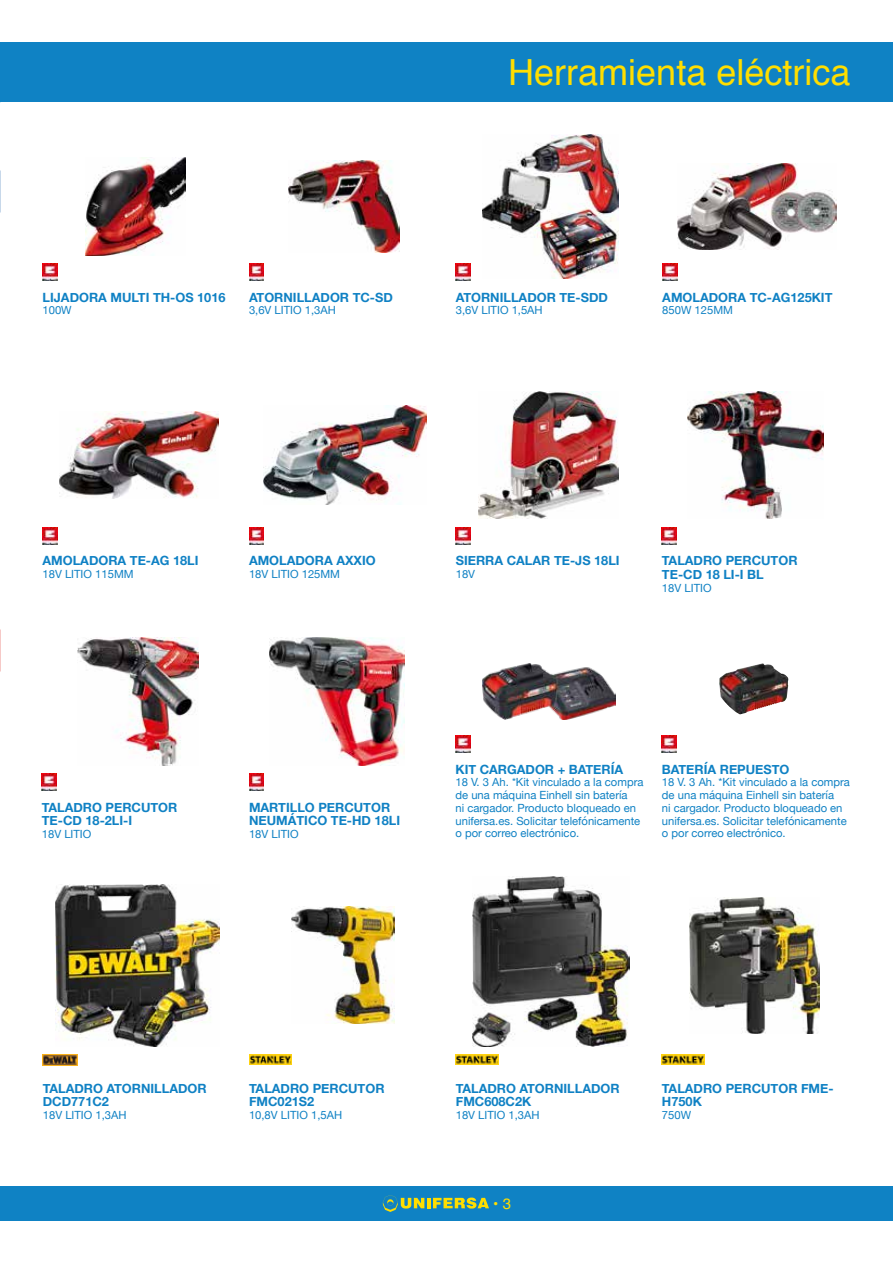
<style>
.page{position:relative;width:893px;height:1263px;background:#fff}
.page>*{position:absolute;margin:0;border:0;box-sizing:border-box;transform-origin:0 0}
.t1{font:36px "Helvetica";color:#ffde00}
.t2{font:15px "Helvetica";color:#fff}
.t3{font:700 12.75px/13.5px "Helvetica Neue";color:#0f81c4}
.t4{font:11.25px/12.8px "Helvetica Neue";color:#0f81c4}
.s1{font-weight:700;color:#ffde00}
.s2{color:#ffde00}
</style>
<div class="page">
<div style="left:0;top:1186px;width:893px;height:34px;background:#0f82c4"></div>
<hr style="left:427px;top:1198px;width:4px;height:10px;background:#ffde00">
<svg style="left:433px;top:1197px;width:56px;height:11px"></svg>
<svg style="left:383px;top:1195px;width:41px;height:17px"></svg>
<img style="left:77px;top:638px;width:122px;height:127px">
<img style="left:42px;top:774px;width:15px;height:17px">
<img style="left:270px;top:638px;width:135px;height:127px">
<img style="left:249px;top:774px;width:15px;height:17px">
<img style="left:455px;top:736px;width:15px;height:17px">
<img style="left:662px;top:736px;width:15px;height:17px">
<img style="left:483px;top:134px;width:136px;height:145px">
<img style="left:456px;top:264px;width:15px;height:17px">
<div style="left:0;top:43px;width:893px;height:59px;background:#0f82c4"></div>
<img style="left:289px;top:160px;width:110px;height:92px">
<img style="left:249px;top:264px;width:15px;height:17px">
<img style="left:472px;top:876px;width:158px;height:170px">
<img style="left:456px;top:1054px;width:42px;height:10px">
<img style="left:291px;top:907px;width:104px;height:117px">
<img style="left:249px;top:1054px;width:43px;height:10px">
<img style="left:687px;top:391px;width:137px;height:128px">
<img style="left:662px;top:527px;width:15px;height:17px">
<img style="left:56px;top:884px;width:163px;height:162px">
<img style="left:43px;top:1054px;width:35px;height:11px">
<img style="left:479px;top:391px;width:139px;height:128px">
<img style="left:456px;top:527px;width:15px;height:17px">
<img style="left:85px;top:158px;width:100px;height:97px">
<img style="left:43px;top:264px;width:14px;height:17px">
<img style="left:60px;top:412px;width:158px;height:86px">
<img style="left:43px;top:527px;width:14px;height:17px">
<img style="left:264px;top:406px;width:162px;height:98px">
<img style="left:249px;top:527px;width:15px;height:17px">
<img style="left:677px;top:164px;width:160px;height:85px">
<img style="left:662px;top:264px;width:15px;height:17px">
<img style="left:689px;top:897px;width:130px;height:136px">
<img style="left:662px;top:1054px;width:42px;height:10px">
<img style="left:483px;top:663px;width:132px;height:56px">
<img style="left:719px;top:663px;width:69px;height:51px">
<h1 class="t1" style="left:508px;top:45px;width:344px">Herramienta eléctrica</h1>
<p class="t3" style="left:43px;top:291px;width:185px">LIJADORA MULTI TH-OS 1016</p>
<p class="t4" style="left:43px;top:305px;width:31px">100W</p>
<p class="t3" style="left:249px;top:291px;width:145px">ATORNILLADOR TC-SD</p>
<p class="t4" style="left:249px;top:305px;width:88px">3,6V LITIO 1,3AH</p>
<p class="t3" style="left:456px;top:291px;width:154px">ATORNILLADOR TE-SDD</p>
<p class="t4" style="left:456px;top:305px;width:88px">3,6V LITIO 1,5AH</p>
<p class="t3" style="left:662px;top:291px;width:172px">AMOLADORA TC-AG125KIT</p>
<p class="t4" style="left:662px;top:305px;width:72px">850W 125MM</p>
<p class="t3" style="left:43px;top:554px;width:158px">AMOLADORA TE-AG 18LI</p>
<p class="t4" style="left:43px;top:568px;width:93px">18V LITIO 115MM</p>
<p class="t3" style="left:249px;top:554px;width:128px">AMOLADORA AXXIO</p>
<p class="t4" style="left:249px;top:568px;width:93px">18V LITIO 125MM</p>
<p class="t3" style="left:456px;top:554px;width:165px">SIERRA CALAR TE-JS 18LI</p>
<p class="t4" style="left:456px;top:568px;width:21px">18V</p>
<p class="t3" style="left:662px;top:554px;width:137px">TALADRO PERCUTOR<br>TE-CD 18 LI-I BL</p>
<p class="t4" style="left:662px;top:582px;width:51px">18V LITIO</p>
<p class="t3" style="left:42px;top:801px;width:137px">TALADRO PERCUTOR<br>TE-CD 18-2LI-I</p>
<p class="t4" style="left:42px;top:828px;width:51px">18V LITIO</p>
<p class="t3" style="left:249px;top:801px;width:153px">MARTILLO PERCUTOR<br>NEUMÁTICO TE-HD 18LI</p>
<p class="t4" style="left:249px;top:828px;width:51px">18V LITIO</p>
<p class="t3" style="left:455px;top:763px;width:169px">KIT CARGADOR + BATERÍA</p>
<p class="t4" style="left:455px;top:777px;width:189px">18 V. 3 Ah. *Kit vinculado a la compra de una máquina Einhell sin batería<br>ni cargador. Producto bloqueado en unifersa.es. Solicitar telefónicamente o por correo electrónico.</p>
<p class="t3" style="left:662px;top:763px;width:129px">BATERÍA REPUESTO</p>
<p class="t4" style="left:662px;top:777px;width:189px">18 V. 3 Ah. *Kit vinculado a la compra de una máquina Einhell sin batería<br>ni cargador. Producto bloqueado en unifersa.es. Solicitar telefónicamente o por correo electrónico.</p>
<p class="t3" style="left:43px;top:1081px;width:165px">TALADRO ATORNILLADOR<br>DCD771C2</p>
<p class="t4" style="left:43px;top:1109px;width:85px">18V LITIO 1,3AH</p>
<p class="t3" style="left:249px;top:1081px;width:137px">TALADRO PERCUTOR<br>FMC021S2</p>
<p class="t4" style="left:249px;top:1109px;width:95px">10,8V LITIO 1,5AH</p>
<p class="t3" style="left:456px;top:1081px;width:165px">TALADRO ATORNILLADOR<br>FMC608C2K</p>
<p class="t4" style="left:456px;top:1109px;width:85px">18V LITIO 1,3AH</p>
<h2 class="t2" style="left:493px;top:1192px;width:19px">| <span class="s1">•</span> <span class="s2">3</span></h2>
<p class="t3" style="left:662px;top:1081px;width:173px">TALADRO PERCUTOR FME-<br>H750K</p>
<p class="t4" style="left:662px;top:1109px;width:31px">750W</p>
</div>
